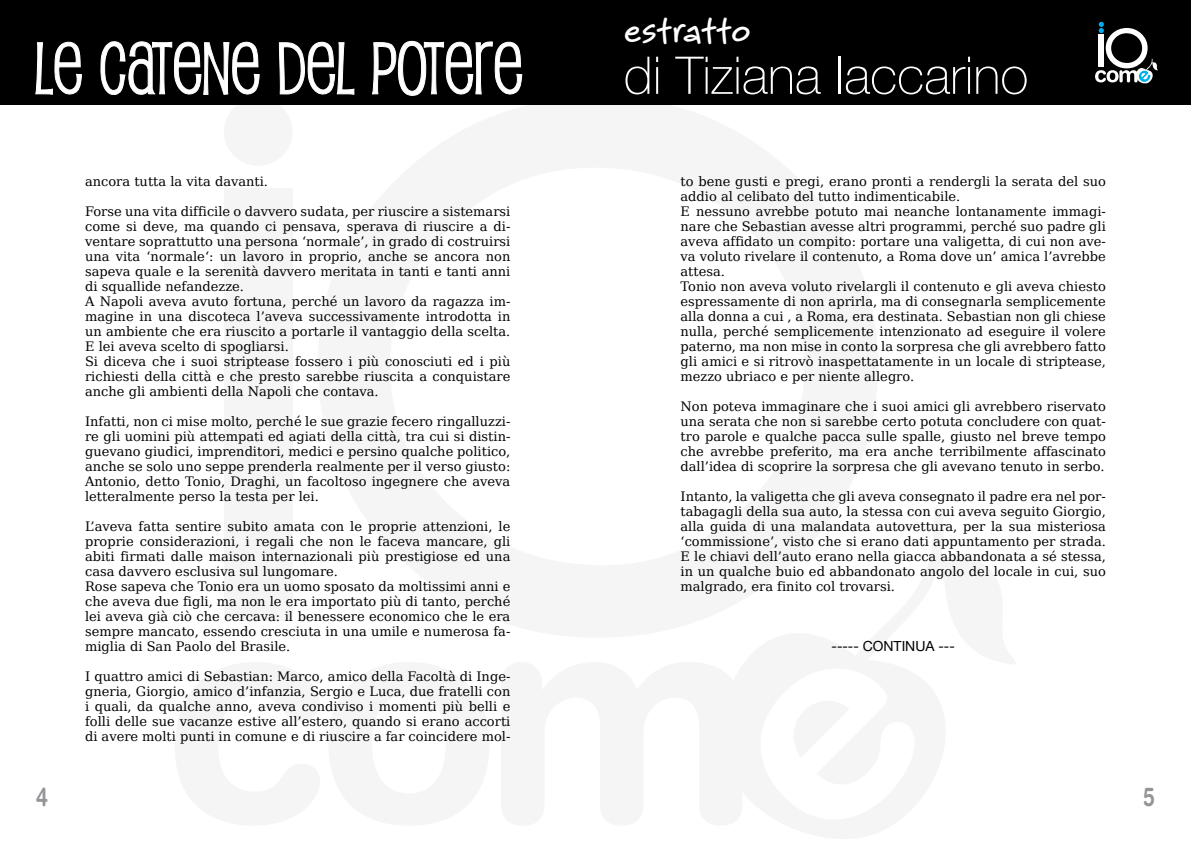
<style>
.page{position:relative;width:1191px;height:842px;background:#fff}
.page>*{position:absolute;margin:0;border:0;box-sizing:border-box;transform-origin:0 0}
.t1{font:71px "Pupcat";color:#fff;scale:.96 1}
.t2{font:100 52px "Helvetica Neue LT Std";color:#fff}
.t3{font:700 40px "Bruno JB Std";letter-spacing:-.01em;color:#fff}
.t4{font:700 26px "Helvetica Rounded LT Std";color:#939598;scale:.75 1}
.t5{font:14px "Helvetica Neue LT Std";color:#000}
.t6{font:13px/15px "DejaVu Serif";color:#000;text-align:justify}
</style>
<div class="page">
<div style="left:224px;top:188px;width:68px;height:433px;background:#f5f5f5"></div>
<div style="left:224px;top:97px;width:68px;height:69px;background:#f5f5f5;border-radius:50%"></div>
<div style="left:0;top:0;width:1191px;height:105px;background:#000"></div>
<svg style="left:1095px;top:22px;width:63px;height:62px"></svg>
<svg style="left:35px;top:41px;width:47px;height:54px"></svg>
<svg style="left:100px;top:41px;width:160px;height:54px"></svg>
<svg style="left:278px;top:41px;width:77px;height:54px"></svg>
<svg style="left:372px;top:40px;width:151px;height:56px"></svg>
<h1 class="t1" style="left:34px;top:25px;width:97px">LE CATENE</h1>
<h1 class="t1" style="left:277px;top:25px;width:125px">DE L POTERE</h1>
<p class="t6" style="left:85px;top:173px;width:184px">ancora tutta la vita davanti.</p>
<p class="t6" style="left:85px;top:203px;width:427px;text-align:left">Forse una vita difficile o davvero sudata, per riuscire a sistemarsi come si deve, ma quando ci pensava, sperava di riuscire a di&shy;ventare soprattutto una persona ‘normale’, in grado di costruirsi una vita ‘normale‘: un lavoro in proprio, anche se ancora non sapeva quale e la serenità davvero meritata in tanti e tanti anni di squallide nefandezze.<br>A Napoli aveva avuto fortuna, perché un lavoro da ragazza im&shy;magine in una discoteca l’aveva successivamente introdotta in un ambiente che era riuscito a portarle il vantaggio della scelta.<br>E lei aveva scelto di spogliarsi.<br>Si diceva che i suoi striptease fossero i più conosciuti ed i più richiesti della città e che presto sarebbe riuscita a conquistare anche gli ambienti della Napoli che contava.</p>
<p class="t6" style="left:85px;top:413px;width:427px">Infatti, non ci mise molto, perché le sue grazie fecero ringalluzzi&shy;re gli uomini più attempati ed agiati della città, tra cui si distin&shy;guevano giudici, imprenditori, medici e persino qualche politico, anche se solo uno seppe prenderla realmente per il verso giusto:<br>Antonio, detto Tonio, Draghi, un facoltoso ingegnere che aveva letteralmente perso la testa per lei.</p>
<p class="t6" style="left:85px;top:518px;width:427px;text-align:left">L’aveva fatta sentire subito amata con le proprie attenzioni, le proprie considerazioni, i regali che non le faceva mancare, gli abiti firmati dalle maison internazionali più prestigiose ed una casa davvero esclusiva sul lungomare.<br>Rose sapeva che Tonio era un uomo sposato da moltissimi anni e che aveva due figli, ma non le era importato più di tanto, perché lei aveva già ciò che cercava: il benessere economico che le era sempre mancato, essendo cresciuta in una umile e numerosa fa&shy;miglia di San Paolo del Brasile.</p>
<p class="t6" style="left:85px;top:668px;width:427px">I quattro amici di Sebastian: Marco, amico della Facoltà di Inge&shy;gneria, Giorgio, amico d’infanzia, Sergio e Luca, due fratelli con i quali, da qualche anno, aveva condiviso i momenti più belli e folli delle sue vacanze estive all’estero, quando si erano accorti di avere molti punti in comune e di riuscire a far coincidere mol-</p>
<h3 class="t3" style="left:624px;top:3px;width:128px">estratto</h3>
<h2 class="t2" style="left:624px;top:46px;width:406px">di Tiziana Iaccarino</h2>
<p class="t6" style="left:680px;top:173px;width:427px;text-align:left">to bene gusti e pregi, erano pronti a rendergli la serata del suo addio al celibato del tutto indimenticabile.<br>E nessuno avrebbe potuto mai neanche lontanamente immagi&shy;nare che Sebastian avesse altri programmi, perché suo padre gli aveva affidato un compito: portare una valigetta, di cui non ave&shy;va voluto rivelare il contenuto, a Roma dove un’ amica l’avrebbe attesa.<br>Tonio non aveva voluto rivelargli il contenuto e gli aveva chiesto espressamente di non aprirla, ma di consegnarla semplicemente alla donna a cui , a Roma, era destinata. Sebastian non gli chiese nulla, perché semplicemente intenzionato ad eseguire il volere paterno, ma non mise in conto la sorpresa che gli avrebbero fatto gli amici e si ritrovò inaspettatamente in un locale di striptease, mezzo ubriaco e per niente allegro.</p>
<p class="t6" style="left:680px;top:398px;width:427px">Non poteva immaginare che i suoi amici gli avrebbero riservato una serata che non si sarebbe certo potuta concludere con quat&shy;tro parole e qualche pacca sulle spalle, giusto nel breve tempo che avrebbe preferito, ma era anche terribilmente affascinato dall’idea di scoprire la sorpresa che gli avevano tenuto in serbo.</p>
<p class="t6" style="left:680px;top:488px;width:427px">Intanto, la valigetta che gli aveva consegnato il padre era nel por&shy;tabagagli della sua auto, la stessa con cui aveva seguito Giorgio, alla guida di una malandata autovettura, per la sua misteriosa ‘commissione’, visto che si erano dati appuntamento per strada.<br>E le chiavi dell’auto erano nella giacca abbandonata a sé stessa, in un qualche buio ed abbandonato angolo del locale in cui, suo malgrado, era finito col trovarsi.</p>
<p class="t5" style="left:831px;top:638px;width:125px">----- CONTINUA ---</p>
<h3 class="t4" style="left:36px;top:781px;width:17px">4</h3>
<h3 class="t4" style="left:1143px;top:781px;width:17px">5</h3>
</div>
